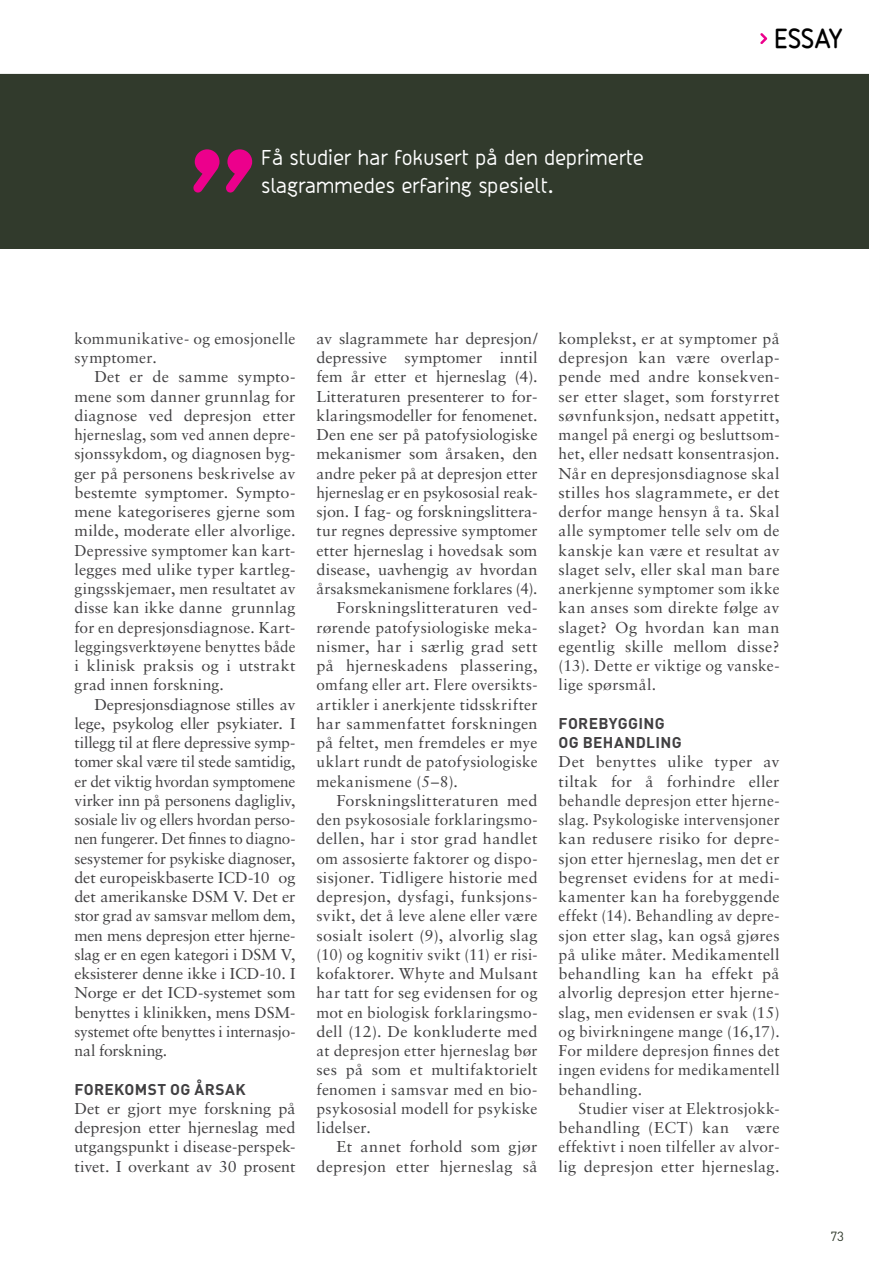
<style>
.page{position:relative;width:869px;height:1265px;background:#fff}
.page>*{position:absolute;margin:0;border:0;box-sizing:border-box;transform-origin:0 0}
.t1{font:500 28.88px "Friends";letter-spacing:-.015em;color:#000}
.t2{font:22.75px/28px "Friends";color:#fff}
.t3{font:15.75px/19.2px "Sabon";letter-spacing:.015em;color:#414042;text-align:justify}
.t4{font:15.75px "Sabon";letter-spacing:-.005em;color:#414042}
.t5{font:15.75px "Sabon";letter-spacing:.015em;color:#414042;scale:.96 1}
.t6{font:700 15.4px/19.2px "DIN";letter-spacing:.025em;color:#414042}
.t7{font:13.12px "DIN";color:#313a2c}
</style>
<div class="page">
<div style="left:0;top:74px;width:868px;height:175px;background:#313a2c"></div>
<svg style="left:193px;top:149px;width:59px;height:44px"></svg>
<svg style="left:760px;top:33px;width:7px;height:11px"></svg>
<h2 class="t2" style="left:262px;top:143px;width:384px">Få studier har fokusert på den deprimerte slagrammedes erfaring spesielt.</h2>
<h1 class="t1" style="left:775px;top:23px;width:70px">ESSAY</h1>
<p class="t3" style="left:74px;top:329px;width:222px">kommunikative- og emosjonelle symptomer.</p>
<p class="t3" style="left:74px;top:367px;width:222px;text-indent:20px">Det er de samme sympto&shy;mene som danner grunnlag for diagnose ved depresjon etter hjerneslag, som ved annen depre&shy;sjonssykdom, og diagnosen byg&shy;ger på personens beskrivelse av bestemte symptomer. Sympto&shy;mene kategoriseres gjerne som milde, moderate eller alvorlige.<br>Depressive symptomer kan kart&shy;legges med ulike typer kartleg&shy;gingsskjemaer, men resultatet av disse kan ikke danne grunnlag for en depresjonsdiagnose. Kart&shy;leggingsverktøyene benyttes både i klinisk praksis og i utstrakt grad innen forskning.</p>
<p class="t3" style="left:74px;top:694px;width:222px;text-indent:20px">Depresjonsdiagnose stilles av lege, psykolog eller psykiater. I tillegg til at flere depressive symp&shy;tomer skal være til stede samtidig, er det viktig hvordan symptomene virker inn på personens dagligliv, sosiale liv og ellers hvordan perso&shy;nen fungerer. Det finnes to diagno&shy;sesystemer for psykiske diagnoser, det europeiskbaserte ICD-10 og det amerikanske DSM V. Det er stor grad av samsvar mellom dem, men mens depresjon etter hjerne&shy;slag er en egen kategori i DSM V, eksisterer denne ikke i ICD-10. I Norge er det ICD-systemet som benyttes i klinikken, mens DSM&shy;systemet ofte benyttes i internasjo&shy;nal forskning.</p>
<p class="t6" style="left:74px;top:1079px;width:171px">FOREKOMST OG ÅRSAK</p>
<p class="t3" style="left:74px;top:1099px;width:222px">Det er gjort mye forskning på depresjon etter hjerneslag med utgangspunkt i disease-perspek&shy;tivet. I overkant av 30 prosent</p>
<p class="t3" style="left:316px;top:329px;width:222px">av slagrammete har depresjon/</p>
<p class="t4" style="left:316px;top:348px;width:222px">depressive symptomer inntil</p>
<p class="t3" style="left:316px;top:367px;width:222px">fem år etter et hjerneslag (4).</p>
<p class="t4" style="left:316px;top:387px;width:222px">Litteraturen presenterer to for-</p>
<p class="t4" style="left:316px;top:406px;width:222px">klaringsmodeller for fenomenet.</p>
<p class="t4" style="left:316px;top:425px;width:222px">Den ene ser på patofysiologiske</p>
<p class="t3" style="left:316px;top:444px;width:222px">mekanismer som årsaken, den</p>
<p class="t4" style="left:316px;top:464px;width:222px">andre peker på at depresjon etter</p>
<p class="t3" style="left:316px;top:483px;width:222px">hjerneslag er en psykososial reak-</p>
<p class="t4" style="left:316px;top:502px;width:222px">sjon. I fag- og forskningslittera-</p>
<p class="t4" style="left:316px;top:522px;width:222px">tur regnes depressive symptomer</p>
<p class="t3" style="left:316px;top:540px;width:222px">etter hjerneslag i hovedsak som</p>
<p class="t3" style="left:316px;top:560px;width:222px">disease, uavhengig av hvordan</p>
<p class="t3" style="left:316px;top:579px;width:222px">årsaksmekanismene forklares (4).</p>
<p class="t3" style="left:336px;top:598px;width:202px">Forskningslitteraturen ved-</p>
<p class="t3" style="left:316px;top:617px;width:222px">rørende patofysiologiske meka-</p>
<p class="t3" style="left:316px;top:637px;width:222px">nismer, har i særlig grad sett</p>
<p class="t3" style="left:316px;top:656px;width:222px">på hjerneskadens plassering,</p>
<p class="t3" style="left:316px;top:675px;width:222px">omfang eller art. Flere oversikts-</p>
<p class="t3" style="left:316px;top:694px;width:222px">artikler i anerkjente tidsskrifter</p>
<p class="t3" style="left:316px;top:714px;width:222px">har sammenfattet forskningen</p>
<p class="t3" style="left:316px;top:733px;width:222px">på feltet, men fremdeles er mye</p>
<p class="t3" style="left:316px;top:752px;width:222px">uklart rundt de patofysiologiske</p>
<p class="t3" style="left:316px;top:771px;width:143px">mekanismene (5–8).</p>
<p class="t3" style="left:336px;top:791px;width:202px">Forskningslitteraturen med</p>
<p class="t3" style="left:316px;top:810px;width:222px">den psykososiale forklaringsmo-</p>
<p class="t3" style="left:316px;top:829px;width:222px">dellen, har i stor grad handlet</p>
<p class="t3" style="left:316px;top:848px;width:222px">om assosierte faktorer og dispo-</p>
<p class="t3" style="left:316px;top:868px;width:222px">sisjoner. Tidligere historie med</p>
<p class="t3" style="left:316px;top:887px;width:222px">depresjon, dysfagi, funksjons-</p>
<p class="t3" style="left:316px;top:906px;width:222px">svikt, det å leve alene eller være</p>
<p class="t3" style="left:316px;top:925px;width:222px">sosialt isolert (9), alvorlig slag</p>
<p class="t5" style="left:316px;top:945px;width:232px">(10) og kognitiv svikt (11) er risi-</p>
<p class="t3" style="left:316px;top:964px;width:222px">kofaktorer. Whyte and Mulsant</p>
<p class="t3" style="left:316px;top:983px;width:222px">har tatt for seg evidensen for og</p>
<p class="t3" style="left:316px;top:1002px;width:222px">mot en biologisk forklaringsmo-</p>
<p class="t3" style="left:316px;top:1022px;width:222px">dell (12). De konkluderte med</p>
<p class="t3" style="left:316px;top:1041px;width:222px">at depresjon etter hjerneslag bør</p>
<p class="t3" style="left:316px;top:1060px;width:222px">ses på som et multifaktorielt</p>
<p class="t3" style="left:316px;top:1079px;width:222px">fenomen i samsvar med en bio-</p>
<p class="t3" style="left:316px;top:1099px;width:222px">psykososial modell for psykiske</p>
<p class="t3" style="left:316px;top:1118px;width:56px">lidelser.</p>
<p class="t3" style="left:336px;top:1137px;width:202px">Et annet forhold som gjør</p>
<p class="t3" style="left:316px;top:1156px;width:222px">depresjon etter hjerneslag så</p>
<p class="t3" style="left:558px;top:329px;width:222px">komplekst, er at symptomer på depresjon kan være overlap&shy;pende med andre konsekven&shy;ser etter slaget, som forstyrret søvnfunksjon, nedsatt appetitt, mangel på energi og besluttsom&shy;het, eller nedsatt konsentrasjon.<br>Når en depresjonsdiagnose skal stilles hos slagrammete, er det derfor mange hensyn å ta. Skal alle symptomer telle selv om de kanskje kan være et resultat av slaget selv, eller skal man bare anerkjenne symptomer som ikke kan anses som direkte følge av slaget? Og hvordan kan man egentlig skille mellom disse? (13). Dette er viktige og vanske&shy;lige spørsmål.</p>
<p class="t6" style="left:558px;top:713px;width:125px">FOREBYGGING<br>OG BEHANDLING</p>
<p class="t3" style="left:558px;top:752px;width:222px">Det benyttes ulike typer av tiltak for å forhindre eller behandle depresjon etter hjerne&shy;slag. Psykologiske intervensjoner kan redusere risiko for depre&shy;sjon etter hjerneslag, men det er begrenset evidens for at medi&shy;kamenter kan ha forebyggende effekt (14). Behandling av depre&shy;sjon etter slag, kan også gjøres på ulike måter. Medikamentell behandling kan ha effekt på alvorlig depresjon etter hjerne&shy;slag, men evidensen er svak (15) og bivirkningene mange (16,17).<br>For mildere depresjon finnes det ingen evidens for medikamentell behandling.</p>
<p class="t3" style="left:558px;top:1099px;width:222px;text-indent:20px">Studier viser at Elektrosjokk&shy;behandling (ECT) kan være effektivt i noen tilfeller av alvor&shy;lig depresjon etter hjerneslag.</p>
<p class="t7" style="left:830px;top:1228px;width:15px">73</p>
</div>
